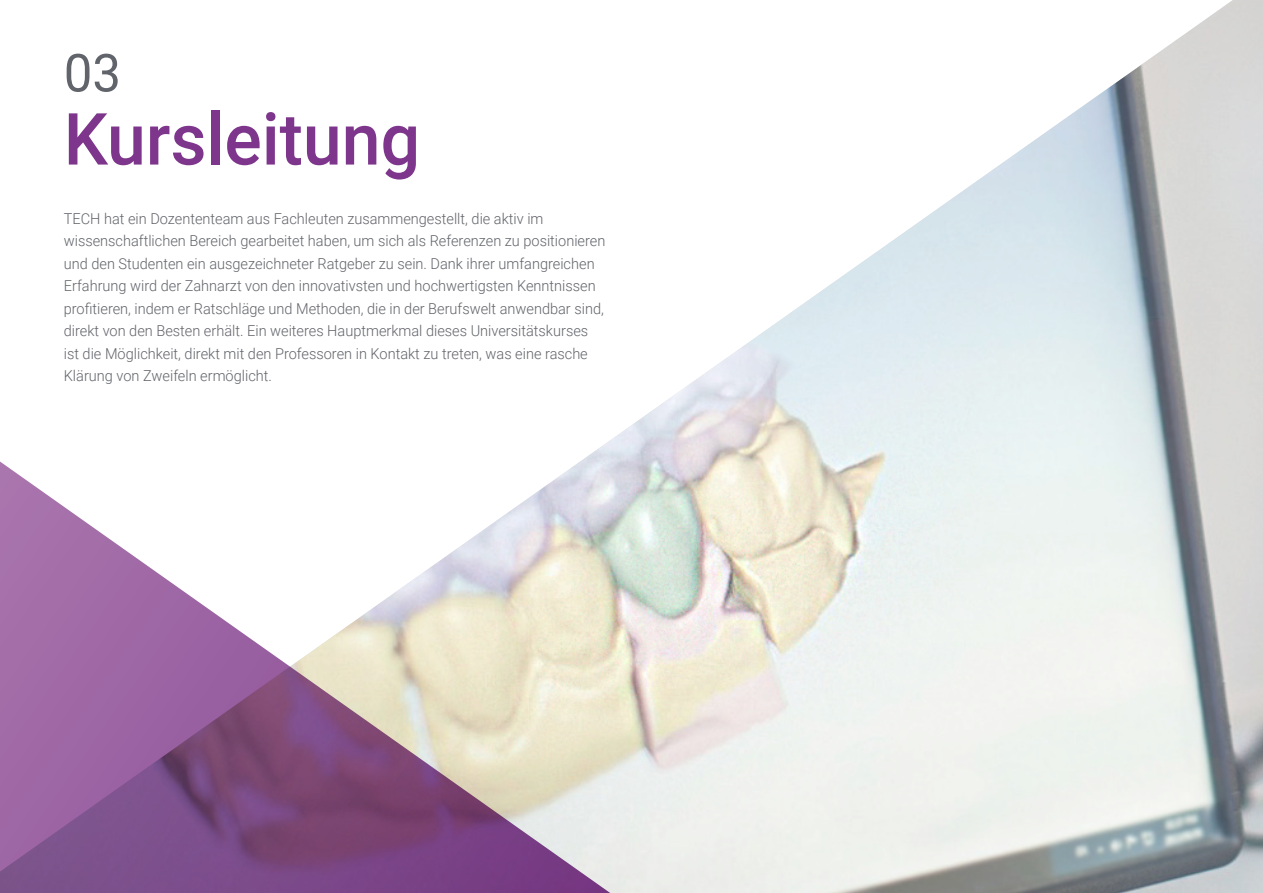
<style>
.page{position:relative;width:1263px;height:893px;background:#fff}
.page>*{position:absolute;margin:0;border:0;box-sizing:border-box;transform-origin:0 0}
.t1{font:500 72px "Roboto";color:#7e358c}
.t2{font:52.5px "Roboto";color:#61646a}
.t3{font:300 15px/22.5px "Roboto";color:#61646a}
</style>
<div class="page">
<img style="left:602px;top:0;width:661px;height:893px">
<svg style="left:0;top:446px;width:640px;height:447px"></svg>
<h2 class="t2" style="left:64px;top:36px;width:59px">03</h2>
<h1 class="t1" style="left:64px;top:89px;width:358px">Kursleitung</h1>
<p class="t3" style="left:64px;top:207px;width:543px">TECH hat ein Dozententeam aus Fachleuten zusammengestellt, die aktiv im wissenschaftlichen Bereich gearbeitet haben, um sich als Referenzen zu positionieren und den Studenten ein ausgezeichneter Ratgeber zu sein. Dank ihrer umfangreichen Erfahrung wird der Zahnarzt von den innovativsten und hochwertigsten Kenntnissen profitieren, indem er Ratschläge und Methoden, die in der Berufswelt anwendbar sind, direkt von den Besten erhält. Ein weiteres Hauptmerkmal dieses Universitätskurses ist die Möglichkeit, direkt mit den Professoren in Kontakt zu treten, was eine rasche Klärung von Zweifeln ermöglicht.</p>
</div>
